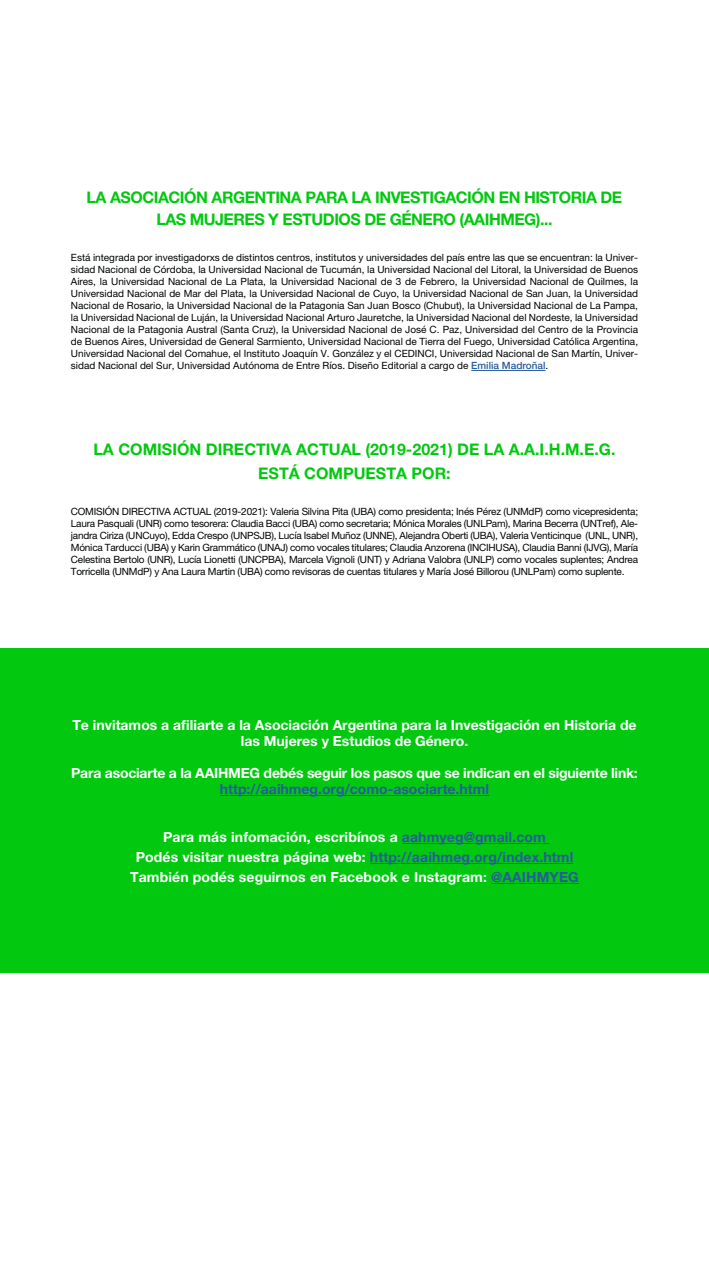
<style>
.page{position:relative;width:709px;height:1287px;background:#fff}
.page>*{position:absolute;margin:0;border:0;box-sizing:border-box;transform-origin:0 0}
.t1{font:700 16px/22px "Helvetica Neue LT Pro";letter-spacing:-.03em;color:#02c910;text-align:center}
.t2{font:700 16px/24px "Helvetica Neue LT Pro";color:#02c910;text-align:center}
.t3{font:700 14px/20px "Helvetica Neue LT Pro";color:#fff;text-align:center}
.t4{font:700 14px "Helvetica Neue LT Pro";color:#275b9b}
.t5{font:10px/12px "Helvetica Neue LT Pro";letter-spacing:-.01em;color:#010202;text-align:justify}
.s1{font-weight:500;color:#275b9b}
.s2{color:#275b9b}
</style>
<div class="page">
<div style="left:0;top:648px;width:709px;height:324px;background:#02c910"></div>
<hr style="left:471px;top:370px;width:74px;height:1px;background:#275b9b">
<hr style="left:220px;top:795px;width:269px;height:1px;background:#275b9b">
<hr style="left:402px;top:843px;width:148px;height:1px;background:#275b9b">
<hr style="left:370px;top:863px;width:203px;height:1px;background:#275b9b">
<hr style="left:491px;top:883px;width:88px;height:1px;background:#275b9b">
<h1 class="t1" style="left:87px;top:186px;width:537px">LA ASOCIACIÓN ARGENTINA PARA LA INVESTIGACIÓN EN HISTORIA DE<br>LAS MUJERES Y ESTUDIOS DE GÉNERO (AAIHMEG)...</h1>
<p class="t5" style="left:71px;top:252px;width:568px">Está integrada por investigadorxs de distintos centros, institutos y universidades del país entre las que se encuentran: la Univer&shy;sidad Nacional de Córdoba, la Universidad Nacional de Tucumán, la Universidad Nacional del Litoral, la Universidad de Buenos Aires, la Universidad Nacional de La Plata, la Universidad Nacional de 3 de Febrero, la Universidad Nacional de Quilmes, la Universidad Nacional de Mar del Plata, la Universidad Nacional de Cuyo, la Universidad Nacional de San Juan, la Universidad Nacional de Rosario, la Universidad Nacional de la Patagonia San Juan Bosco (Chubut), la Universidad Nacional de La Pampa, la Universidad Nacional de Luján, la Universidad Nacional Arturo Jauretche, la Universidad Nacional del Nordeste, la Universidad Nacional de la Patagonia Austral (Santa Cruz), la Universidad Nacional de José C. Paz, Universidad del Centro de la Provincia de Buenos Aires, Universidad de General Sarmiento, Universidad Nacional de Tierra del Fuego, Universidad Católica Argentina, Universidad Nacional del Comahue, el Instituto Joaquín V. González y el CEDINCI, Universidad Nacional de San Martín, Univer&shy;sidad Nacional del Sur, Universidad Autónoma de Entre Ríos. Diseño Editorial a cargo de <span class="s1">Emilia Madroñal</span>.</p>
<h1 class="t2" style="left:93px;top:437px;width:523px">LA COMISIÓN DIRECTIVA ACTUAL (2019-2021) DE LA A.A.I.H.M.E.G.<br>ESTÁ COMPUESTA POR:</h1>
<p class="t5" style="left:71px;top:506px;width:568px">COMISIÓN DIRECTIVA ACTUAL (2019-2021): Valeria Silvina Pita (UBA) como presidenta; Inés Pérez (UNMdP) como vicepresidenta; Laura Pasquali (UNR) como tesorera: Claudia Bacci (UBA) como secretaria; Mónica Morales (UNLPam), Marina Becerra (UNTref), Ale&shy;jandra Ciriza (UNCuyo), Edda Crespo (UNPSJB), Lucía Isabel Muñoz (UNNE), Alejandra Oberti (UBA), Valeria Venticinque (UNL, UNR), Mónica Tarducci (UBA) y Karin Grammático (UNAJ) como vocales titulares; Claudia Anzorena (INCIHUSA), Claudia Banni (IJVG), María Celestina Bertolo (UNR), Lucía Lionetti (UNCPBA), Marcela Vignoli (UNT) y Adriana Valobra (UNLP) como vocales suplentes; Andrea Torricella (UNMdP) y Ana Laura Martin (UBA) como revisoras de cuentas titulares y María José Billorou (UNLPam) como suplente.</p>
<h2 class="t3" style="left:72px;top:717px;width:565px;line-height:16px">Te invitamos a afiliarte a la Asociación Argentina para la Investigación en Historia de las Mujeres y Estudios de Género.</h2>
<h2 class="t3" style="left:71px;top:763px;width:568px">Para asociarte a la AAIHMEG debés seguir los pasos que se indican en el siguiente link:</h2>
<h2 class="t4" style="left:220px;top:780px;width:271px">http://aaihmeg.org/como-asociarte.html</h2>
<h2 class="t3" style="left:130px;top:827px;width:450px">Para más infomación, escribínos a <span class="s2">aahmyeg@gmail.com<br></span>Podés visitar nuestra página web: <span class="s2">http://aaihmeg.org/index.html<br></span>También podés seguirnos en Facebook e Instagram: <span class="s2">@AAIHMYEG</span></h2>
</div>
